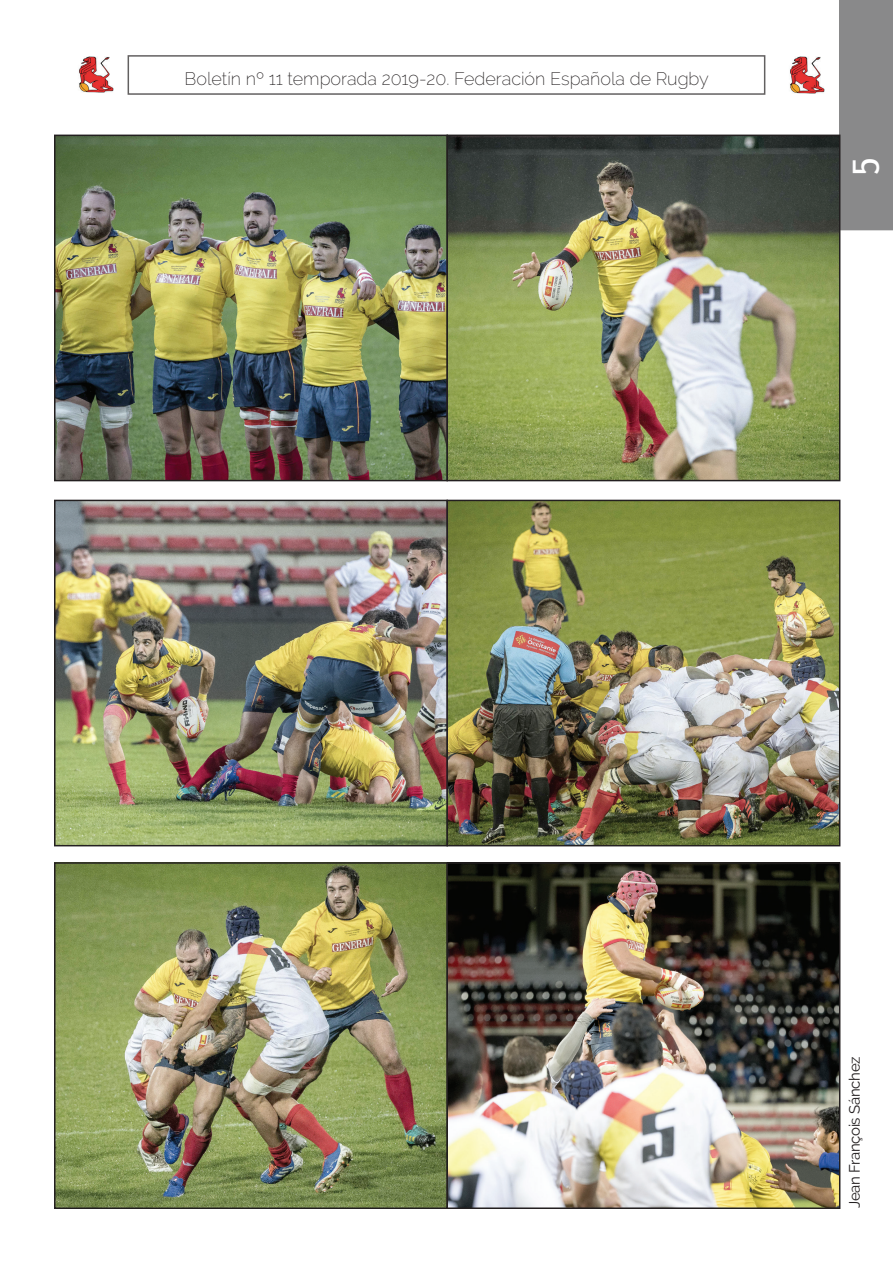
<style>
.page{position:relative;width:893px;height:1263px;background:#fff}
.page>*{position:absolute;margin:0;border:0;box-sizing:border-box;transform-origin:0 0}
.t1{font:36px "Trebuchet MS";color:#fff}
.t2{font:200 18px "Raleway";color:#231f20}
.t3{font:15px "Raleway";letter-spacing:-.02em;color:#231f20}
</style>
<div class="page">
<img style="left:790px;top:57px;width:34px;height:36px">
<img style="left:79px;top:56px;width:34px;height:37px">
<div style="left:839px;top:0;width:54px;height:230px;background:#89898a"></div>
<img style="left:57px;top:138px;width:780px;height:340px">
<div style="left:54px;top:135px;width:394px;height:346px;border:2px solid #231f20"></div>
<img style="left:57px;top:503px;width:780px;height:340px">
<div style="left:54px;top:500px;width:394px;height:346px;border:2px solid #231f20"></div>
<img style="left:57px;top:865px;width:780px;height:341px">
<div style="left:54px;top:862px;width:394px;height:347px;border:2px solid #231f20"></div>
<div style="left:446px;top:135px;width:394px;height:346px;border:2px solid #231f20"></div>
<div style="left:446px;top:500px;width:394px;height:346px;border:2px solid #231f20"></div>
<div style="left:446px;top:862px;width:394px;height:347px;border:2px solid #231f20"></div>
<p class="t2" style="left:185px;top:68px;width:526px">Boletín nº 11 temporada 2019-20. Federación Española de Rugby</p>
<h1 class="t1" style="left:845px;top:176px;width:20px;rotate:-90deg">5</h1>
<p class="t3" style="left:846px;top:1208px;width:153px;rotate:-90deg">Jean François Sánchez</p>
</div>
